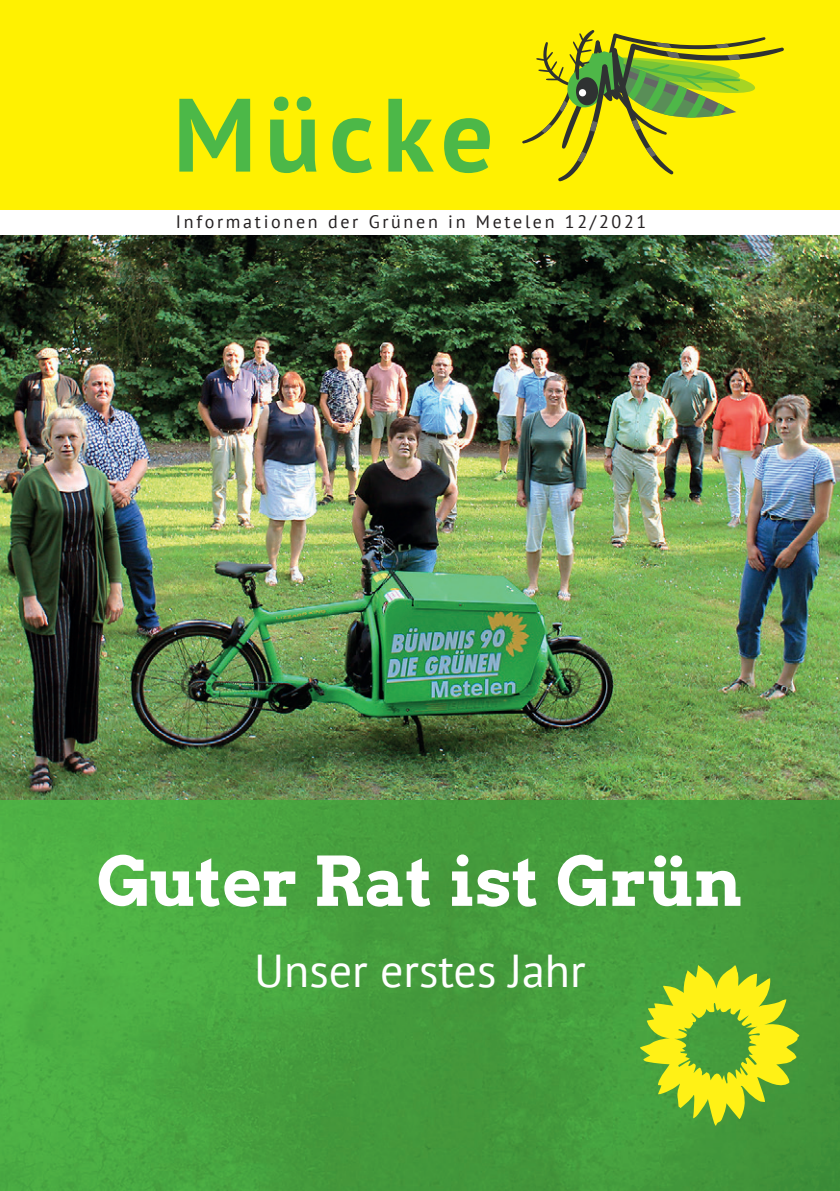
<style>
.page{position:relative;width:840px;height:1191px;background:#fff}
.page>*{position:absolute;margin:0;border:0;box-sizing:border-box;transform-origin:0 0}
.t1{font:700 104px "PT Sans";letter-spacing:.08em;color:#4cb848}
.t2{font:68px "Arvo Gruen";color:#fff}
.t3{font:46px "PT Sans";color:#fff}
.t4{font:18px "PT Sans";letter-spacing:.15em;color:#231f20}
</style>
<div class="page">
<div style="left:0;top:0;width:839px;height:238px;background:#fff101"></div>
<div style="left:0;top:210px;width:839px;height:28px;background:#fff"></div>
<img style="left:0;top:799px;width:839px;height:392px">
<img style="left:0;top:235px;width:839px;height:564px">
<svg style="left:639px;top:965px;width:160px;height:160px;background:#99c22b"></svg>
<svg style="left:522px;top:30px;width:261px;height:151px"></svg>
<h1 class="t1" style="left:173px;top:66px;width:322px">Mücke</h1>
<p class="t4" style="left:176px;top:210px;width:471px">Informationen der Grünen in Metelen 12/2021</p>
<h2 class="t2" style="left:96px;top:834px;width:647px">Guter Rat ist Grün</h2>
<h3 class="t3" style="left:254px;top:941px;width:333px">Unser erstes Jahr</h3>
</div>
